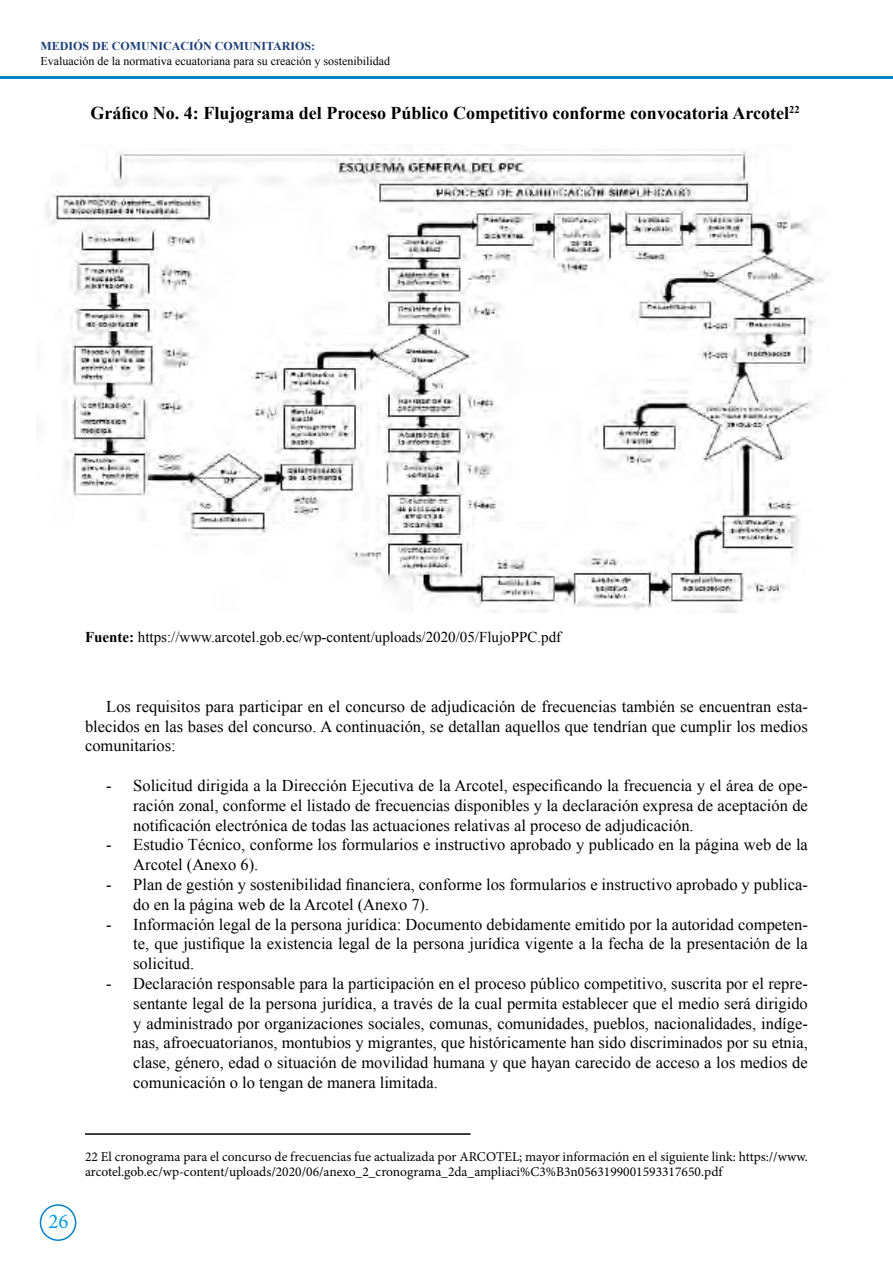
<style>
.page{position:relative;width:893px;height:1263px;background:#fff}
.page>*{position:absolute;margin:0;border:0;box-sizing:border-box;transform-origin:0 0}
.t1{font:21px "Minion Pro";color:#009fe3}
.t2{font:700 18px "Times New Roman";color:#000}
.t3{font:16.5px/19.8px "Times New Roman";color:#000;text-align:justify}
.t4{font:15px "Times New Roman";color:#000}
.t5{font:13.5px/15px "Minion Pro";color:#000}
.t6{font:12px "Times New Roman";color:#000}
.t7{font:700 12px "Times New Roman";color:#1b3e78}
.s1{font-weight:700}
</style>
<div class="page">
<div style="left:40px;top:1204px;width:36px;height:37px;border:2px solid #0082c8;border-radius:50%"></div>
<hr style="left:0;top:76px;width:893px;height:2px;background:#0082c8">
<hr style="left:85px;top:1133px;width:386px;height:2px;background:#000">
<img style="left:36px;top:150px;width:788px;height:462px">
<p class="t7" style="left:40px;top:38px;width:276px">MEDIOS DE COMUNICACIÓN COMUNITARIOS:</p>
<p class="t6" style="left:40px;top:53px;width:351px">Evaluación de la normativa ecuatoriana para su creación y sostenibilidad</p>
<p class="t2" style="left:90px;top:100px;width:711px">Gráfico No. 4: Flujograma del Proceso Público Competitivo conforme convocatoria Arcotel<sup>22</sup></p>
<p class="t4" style="left:85px;top:627px;width:478px"><span class="s1">Fuente:</span> https://www.arcotel.gob.ec/wp-content/uploads/2020/05/FlujoPPC.pdf</p>
<p class="t3" style="left:85px;top:696px;width:724px;text-indent:21px">Los requisitos para participar en el concurso de adjudicación de frecuencias también se encuentran esta&shy;blecidos en las bases del concurso. A continuación, se detallan aquellos que tendrían que cumplir los medios comunitarios:</p>
<p class="t3" style="left:133px;top:775px;width:676px;text-indent:-27px">- Solicitud dirigida a la Dirección Ejecutiva de la Arcotel, especificando la frecuencia y el área de ope&shy;ración zonal, conforme el listado de frecuencias disponibles y la declaración expresa de aceptación de notificación electrónica de todas las actuaciones relativas al proceso de adjudicación.</p>
<p class="t3" style="left:133px;top:835px;width:676px;text-indent:-27px">- Estudio Técnico, conforme los formularios e instructivo aprobado y publicado en la página web de la<br>Arcotel (Anexo 6).</p>
<p class="t3" style="left:133px;top:874px;width:676px;text-indent:-27px">- Plan de gestión y sostenibilidad financiera, conforme los formularios e instructivo aprobado y publica&shy;do en la página web de la Arcotel (Anexo 7).</p>
<p class="t3" style="left:133px;top:914px;width:676px;text-indent:-27px">- Información legal de la persona jurídica: Documento debidamente emitido por la autoridad competen&shy;te, que justifique la existencia legal de la persona jurídica vigente a la fecha de la presentación de la solicitud.</p>
<p class="t3" style="left:133px;top:973px;width:676px;text-indent:-27px">- Declaración responsable para la participación en el proceso público competitivo, suscrita por el repre&shy;sentante legal de la persona jurídica, a través de la cual permita establecer que el medio será dirigido y administrado por organizaciones sociales, comunas, comunidades, pueblos, nacionalidades, indíge&shy;nas, afroecuatorianos, montubios y migrantes, que históricamente han sido discriminados por su etnia, clase, género, edad o situación de movilidad humana y que hayan carecido de acceso a los medios de comunicación o lo tengan de manera limitada.</p>
<p class="t1" style="left:48px;top:1207px;width:22px">26</p>
<p class="t5" style="left:85px;top:1149px;width:724px">22 El cronograma para el concurso de frecuencias fue actualizada por ARCOTEL; mayor información en el siguiente link: https://www. arcotel.gob.ec/wp-content/uploads/2020/06/anexo_2_cronograma_2da_ampliaci%C3%B3n0563199001593317650.pdf</p>
</div>
